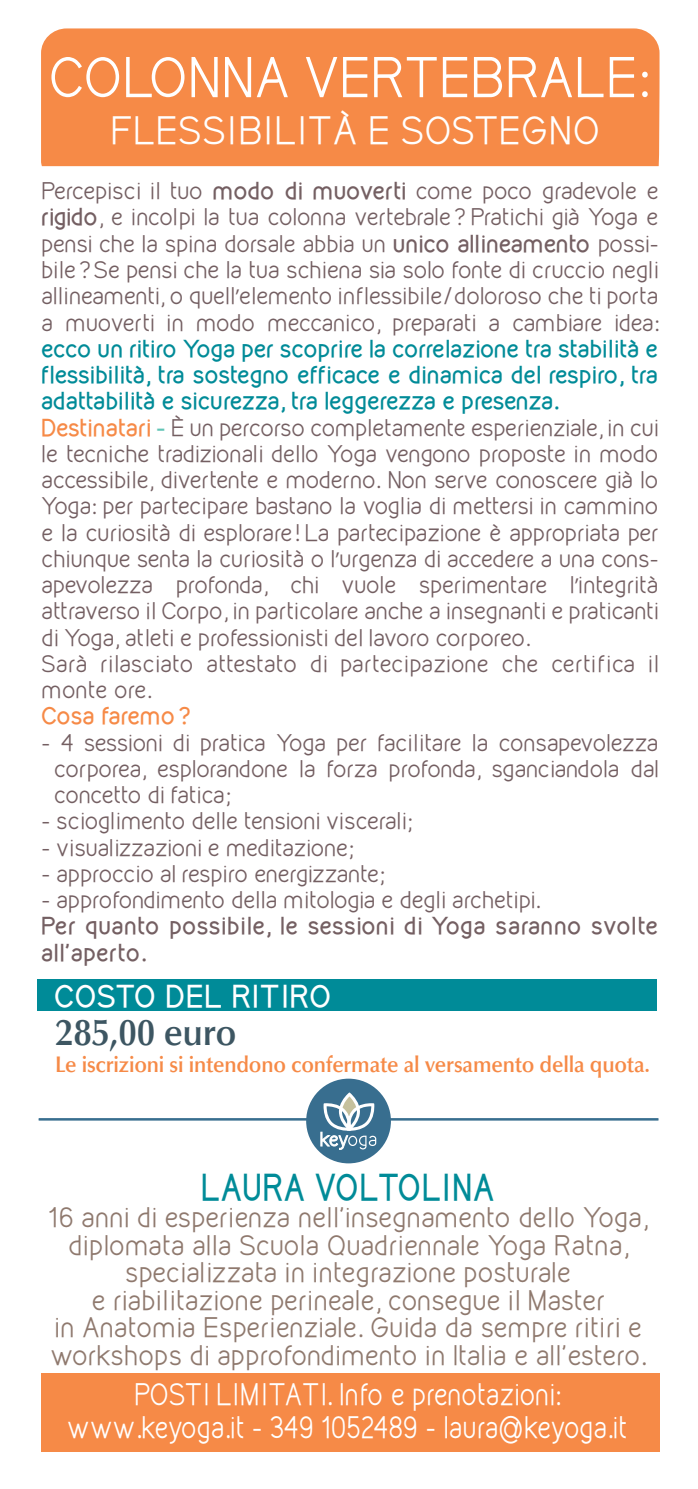
<style>
.page{position:relative;width:698px;height:1489px;background:#fff}
.page>*{position:absolute;margin:0;border:0;box-sizing:border-box;transform-origin:0 0}
.t1{font:50px "Kirvy";letter-spacing:-.015em;color:#fff}
.t2{font:600 37.5px "Optima LT Std";letter-spacing:-.01em;color:#3d5662;scale:.95 1}
.t3{font:35px "Kirvy";color:#fff}
.t4{font:700 32.5px "Kirvy";color:#008b98;scale:.9 1}
.t5{font:27.5px/33px "Kirvy";color:#fff;text-align:center;scale:.9 1}
.t6{font:700 27.5px "Kirvy";color:#fff}
.t7{font:25px/27.5px "Kirvy";color:#8f796e;text-align:center}
.t8{font:600 22.5px "Optima LT Std";letter-spacing:-.01em;color:#f68a47;scale:.95 1}
.t9{font:21.25px/26.2px "Kirvy";letter-spacing:-.015em;color:#745f62;text-align:justify}
.t10{font:700 21.25px/26.2px "Kirvy";color:#745f62}
.t11{font:700 21.25px "Kirvy";letter-spacing:-.03em;color:#f68a47}
.s1{font-weight:700}
.s2{font-family:"Myriad Pro"}
.s3{font-weight:700;color:#008b98}
.s4{font-weight:700;color:#f68a47}
.s5{font-weight:700;color:#62c5b6}
</style>
<div class="page">
<div style="left:41px;top:1373px;width:618px;height:78px;background:#f68a47"></div>
<hr style="left:39px;top:1117px;width:619px;height:3px;background:#386e8f">
<div style="left:306px;top:1078px;width:85px;height:85px;background:#386e8f;border-radius:50%"></div>
<svg style="left:320px;top:1092px;width:56px;height:58px"></svg>
<div style="left:37px;top:978px;width:619px;height:32px;background:#008b98"></div>
<div style="left:41px;top:28px;width:618px;height:138px;background:#f68a47"></div>
<h1 class="t1" style="left:49px;top:47px;width:601px">COLONNA VERTEBRALE:</h1>
<h3 class="t3" style="left:111px;top:109px;width:491px">FLESSIBILITÀ E SOSTEGNO</h3>
<p class="t9" style="left:42px;top:178px;width:618px">Percepisci il tuo <span class="s1">modo di muoverti</span> come poco gradevole e <span class="s1">rigido</span>, e incolpi la tua colonna vertebrale? Pratichi già Yoga e pensi che la spina dorsale abbia un <span class="s1">unico allineamento</span> possi&shy;bile? Se pensi che la tua schiena sia solo fonte di cruccio negli allineamenti, o quell<span class="s2">’</span>elemento inflessibile/doloroso che ti porta a muoverti in modo meccanico, preparati a cambiare idea:</p>
<p class="t9" style="left:42px;top:335px;width:618px;text-align:left"><span class="s3">ecco un ritiro Yoga per scoprire la correlazione tra stabilità e flessibilità, tra sostegno efficace e dinamica del respiro, tra adattabilità e sicurezza, tra leggerezza e presenza.<br></span><span class="s4">Destinatari</span> <span class="s5">-</span> È un percorso completamente esperienziale, in cui le tecniche tradizionali dello Yoga vengono proposte in modo accessibile, divertente e moderno. Non serve conoscere già lo Yoga: per partecipare bastano la voglia di mettersi in cammino e la curiosità di esplorare! La partecipazione è appropriata per chiunque senta la curiosità o l<span class="s2">’</span>urgenza di accedere a una cons&shy;apevolezza profonda, chi vuole sperimentare l<span class="s2">’</span>integrità attraverso il Corpo, in particolare anche a insegnanti e praticanti di Yoga, atleti e professionisti del lavoro corporeo.<br>Sarà rilasciato attestato di partecipazione che certifica il monte ore.</p>
<p class="t11" style="left:42px;top:703px;width:148px">Cosa faremo?</p>
<p class="t9" style="left:54px;top:729px;width:606px;text-indent:-13px">- 4 sessioni di pratica Yoga per facilitare la consapevolezza corporea, esplorandone la forza profonda, sganciandola dal concetto di fatica;</p>
<p class="t9" style="left:42px;top:808px;width:371px">- scioglimento delle tensioni viscerali;</p>
<p class="t9" style="left:42px;top:834px;width:313px">- visualizzazioni e meditazione;</p>
<p class="t9" style="left:42px;top:860px;width:344px">- approccio al respiro energizzante;</p>
<p class="t9" style="left:42px;top:886px;width:500px">- approfondimento della mitologia e degli archetipi.</p>
<p class="t10" style="left:42px;top:913px;width:618px">Per quanto possibile, le sessioni di Yoga saranno svolte all'aperto.</p>
<p class="t6" style="left:54px;top:979px;width:279px">COSTO DEL RITIRO</p>
<h2 class="t2" style="left:55px;top:1010px;width:192px">285,00 euro</h2>
<p class="t8" style="left:55px;top:1051px;width:627px">Le iscrizioni si intendono confermate al versamento della quota.</p>
<h3 class="t4" style="left:201px;top:1166px;width:328px">LAURA VOLTOLINA</h3>
<p class="t7" style="left:49px;top:1203px;width:600px">16 anni di esperienza nell'insegnamento dello Yoga, diplomata alla Scuola Quadriennale Yoga Ratna, specializzata in integrazione posturale<br>e riabilitazione perineale, consegue il Master<br>in Anatomia Esperienziale. Guida da sempre ritiri e workshops di approfondimento in Italia e all'estero.</p>
<p class="t5" style="left:68px;top:1377px;width:623px">POSTI LIMITATI. Info e prenotazioni: www.keyoga.it - 349 1052489 - laura@keyoga.it</p>
</div>
